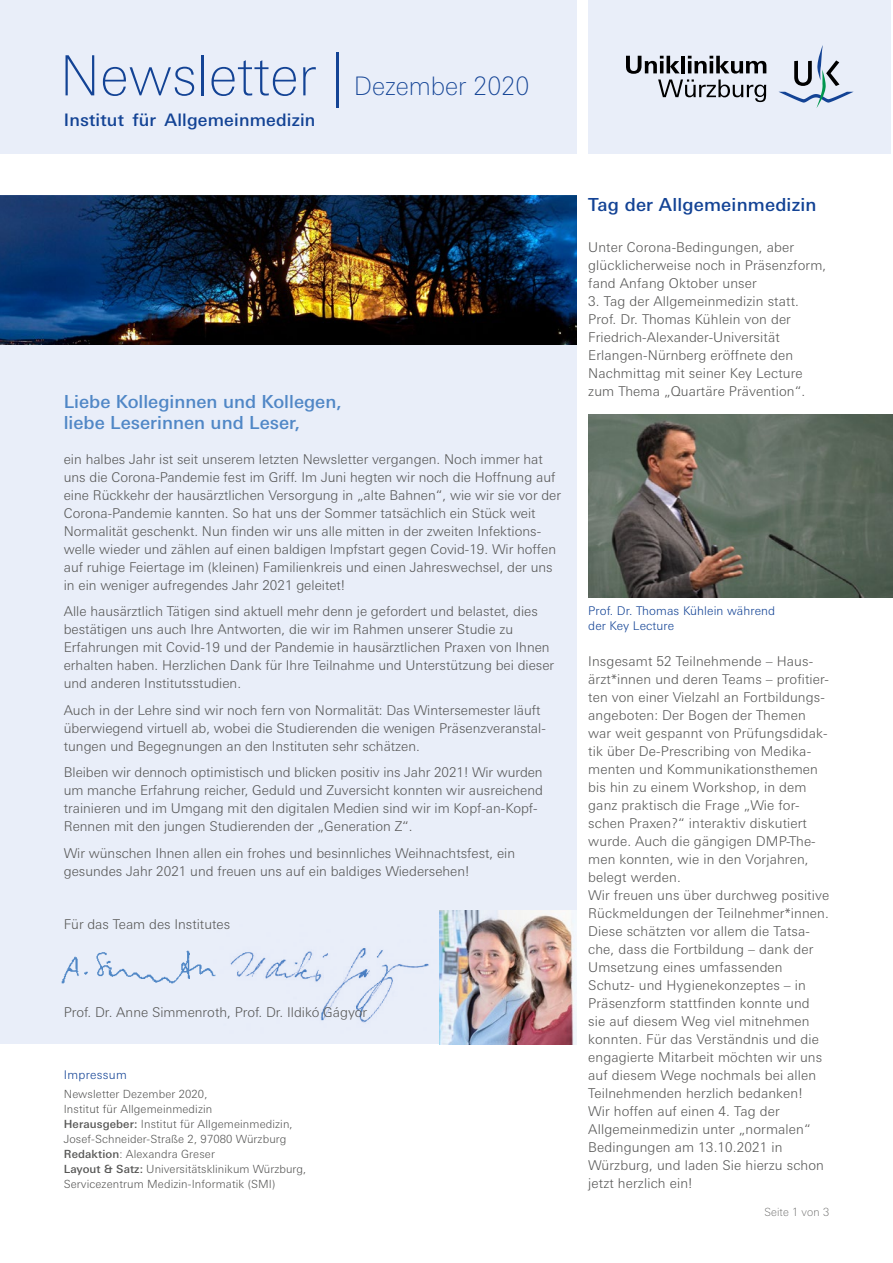
<style>
.page{position:relative;width:893px;height:1263px;background:#fff}
.page>*{position:absolute;margin:0;border:0;box-sizing:border-box;transform-origin:0 0}
.t1{font:100 25.5px "Univers Next Pro";color:#134395}
.t2{font:500 18px/21px "Univers Next Pro";color:#5087c6}
.t3{font:500 18px "Univers Next Pro";letter-spacing:.01em;color:#134395}
.t4{font:500 17.25px "Univers Next Pro";letter-spacing:.01em;color:#134395}
.t5{font:300 13.5px/18px "Univers Next Pro";color:#575756}
.t6{font:300 12px/15px "Univers Next Pro";letter-spacing:.01em;color:#134395}
.t7{font:300 11.25px/15px "Univers Next Pro";letter-spacing:.01em;color:#575756}
.t8{font:100 11.25px "Univers Next Pro";letter-spacing:.01em;color:#575756}
.s1{font-size:55.5px}
.s2{font-weight:500}
</style>
<div class="page">
<div style="left:0;top:196px;width:577px;height:848px;background:#e9eef9"></div>
<img style="left:232px;top:948px;width:197px;height:75px">
<div style="left:0;top:0;width:577px;height:153px;background:#e9eef9"></div>
<div style="left:588px;top:0;width:303px;height:153px;background:#e9eef9"></div>
<svg style="left:626px;top:56px;width:140px;height:46px"></svg>
<svg style="left:778px;top:45px;width:76px;height:63px"></svg>
<img style="left:61px;top:950px;width:171px;height:34px">
<img style="left:0;top:196px;width:577px;height:148px">
<img style="left:439px;top:910px;width:138px;height:134px">
<img style="left:588px;top:414px;width:305px;height:183px">
<h1 class="t1" style="left:60px;top:72px;width:471px"><span class="s1">Newsletter |</span> Dezember 2020</h1>
<p class="t4" style="left:64px;top:109px;width:253px">Institut für Allgemeinmedizin</p>
<h2 class="t2" style="left:64px;top:390px;width:280px">Liebe Kolleginnen und Kollegen, liebe Leserinnen und Leser,</h2>
<p class="t5" style="left:64px;top:450px;width:499px">ein halbes Jahr ist seit unserem letzten Newsletter vergangen. Noch immer hat uns die Corona-Pandemie fest im Griff. Im Juni hegten wir noch die Hoffnung auf eine Rückkehr der hausärztlichen Versorgung in „alte Bahnen“, wie wir sie vor der Corona-Pandemie kannten. So hat uns der Sommer tatsächlich ein Stück weit Normalität geschenkt. Nun finden wir uns alle mitten in der zweiten Infektions&shy;welle wieder und zählen auf einen baldigen Impfstart gegen Covid-19. Wir hoffen auf ruhige Feiertage im (kleinen) Familienkreis und einen Jahreswechsel, der uns in ein weniger aufregendes Jahr 2021 geleitet!</p>
<p class="t5" style="left:64px;top:602px;width:492px">Alle hausärztlich Tätigen sind aktuell mehr denn je gefordert und belastet, dies bestätigen uns auch Ihre Antworten, die wir im Rahmen unserer Studie zu Erfahrungen mit Covid-19 und der Pandemie in hausärztlichen Praxen von Ihnen erhalten haben. Herzlichen Dank für Ihre Teilnahme und Unterstützung bei dieser und anderen Institutsstudien.</p>
<p class="t5" style="left:64px;top:701px;width:483px">Auch in der Lehre sind wir noch fern von Normalität: Das Wintersemester läuft überwiegend virtuell ab, wobei die Studierenden die wenigen Präsenzveranstal&shy;tungen und Begegnungen an den Instituten sehr schätzen.</p>
<p class="t5" style="left:64px;top:763px;width:481px">Bleiben wir dennoch optimistisch und blicken positiv ins Jahr 2021! Wir wurden um manche Erfahrung reicher, Geduld und Zuversicht konnten wir ausreichend trainieren und im Umgang mit den digitalen Medien sind wir im Kopf-an-Kopf-Rennen mit den jungen Studierenden der „Generation Z“.</p>
<p class="t5" style="left:64px;top:844px;width:453px">Wir wünschen Ihnen allen ein frohes und besinnliches Weihnachtsfest, ein gesundes Jahr 2021 und freuen uns auf ein baldiges Wiedersehen!</p>
<p class="t5" style="left:64px;top:915px;width:168px">Für das Team des Institutes</p>
<p class="t5" style="left:64px;top:1003px;width:305px">Prof. Dr. Anne Simmenroth, Prof. Dr. Ildikó Gágyor</p>
<p class="t6" style="left:64px;top:1067px;width:65px">Impressum</p>
<p class="t7" style="left:64px;top:1086px;width:244px">Newsletter Dezember 2020,<br>Institut für Allgemeinmedizin<br><span class="s2">Herausgeber:</span> Institut für Allgemeinmedizin, Josef-Schneider-Straße 2, 97080 Würzburg <span class="s2">Redaktion</span>: Alexandra Greser<br><span class="s2">Layout &amp; Satz:</span> Universitätsklinikum Würzburg, Servicezentrum Medizin-Informatik (SMI)</p>
<h2 class="t3" style="left:588px;top:194px;width:230px">Tag der Allgemeinmedizin</h2>
<p class="t5" style="left:588px;top:238px;width:240px">Unter Corona-Bedingungen, aber glücklicherweise noch in Präsenzform, fand Anfang Oktober unser</p>
<p class="t5" style="left:588px;top:292px;width:219px">3. Tag der Allgemeinmedizin statt.<br>Prof. Dr. Thomas Kühlein von der Friedrich-Alexander-Universität Erlangen-Nürnberg eröffnete den Nachmittag mit seiner Key Lecture zum Thema „Quartäre Prävention“.</p>
<p class="t6" style="left:588px;top:603px;width:188px">Prof. Dr. Thomas Kühlein während der Key Lecture</p>
<p class="t5" style="left:588px;top:652px;width:242px">Insgesamt 52 Teilnehmende – Haus&shy;ärzt*innen und deren Teams – profitier&shy;ten von einer Vielzahl an Fortbildungs&shy;angeboten: Der Bogen der Themen war weit gespannt von Prüfungsdidak&shy;tik über De-Prescribing von Medika&shy;menten und Kommunikationsthemen bis hin zu einem Workshop, in dem ganz praktisch die Frage „Wie for&shy;schen Praxen?“ interaktiv diskutiert wurde. Auch die gängigen DMP-The&shy;men konnten, wie in den Vorjahren, belegt werden.<br>Wir freuen uns über durchweg positive Rückmeldungen der Teilnehmer*innen.<br>Diese schätzten vor allem die Tatsa&shy;che, dass die Fortbildung – dank der Umsetzung eines umfassenden Schutz- und Hygienekonzeptes – in Präsenzform stattfinden konnte und sie auf diesem Weg viel mitnehmen konnten. Für das Verständnis und die engagierte Mitarbeit möchten wir uns auf diesem Wege nochmals bei allen Teilnehmenden herzlich bedanken!<br>Wir hoffen auf einen 4. Tag der Allgemeinmedizin unter „normalen“ Bedingungen am 13.10.2021 in Würzburg, und laden Sie hierzu schon jetzt herzlich ein!</p>
<p class="t8" style="left:765px;top:1206px;width:66px">Seite 1 von 3</p>
</div>
